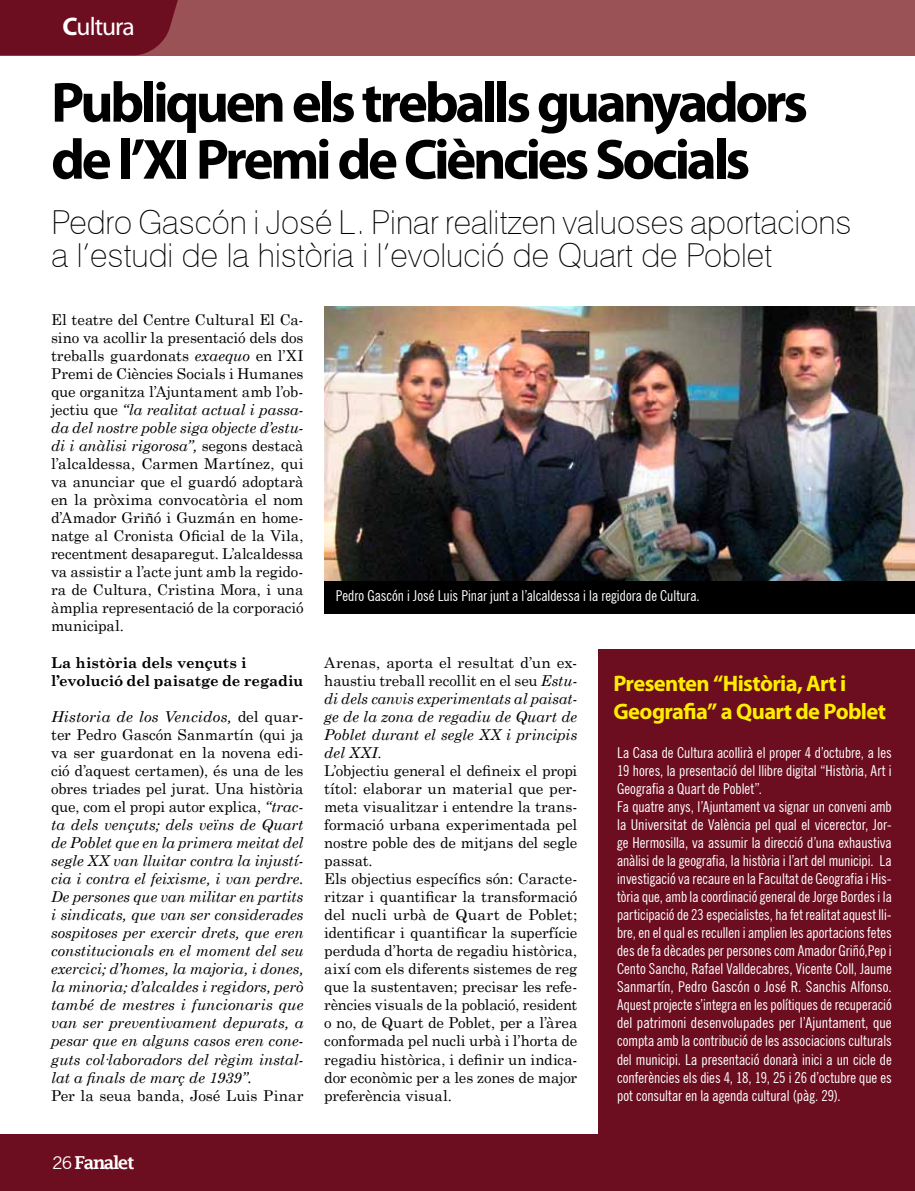
<style>
.page{position:relative;width:915px;height:1191px;background:#fff}
.page>*{position:absolute;margin:0;border:0;box-sizing:border-box;transform-origin:0 0}
.t1{font:700 57px/57px "Myriad Pro";letter-spacing:-.06em;color:#000}
.t2{font:100 33px/33px "Swiss 721 BT";color:#000}
.t3{font:25.5px "Myriad Pro";letter-spacing:-.04em;color:#fff}
.t4{font:700 22.5px/28.5px "Myriad Pro";letter-spacing:-.03em;color:#ffed00}
.t5{font:600 17.85px "Lucida Fax";letter-spacing:-.08em;color:#fff}
.t6{font:15px/18px "Century Schoolbook";letter-spacing:-.005em;color:#000;text-align:justify}
.t7{font:condensed 15px/18px "News Gothic BT";color:#fff}
.t8{font:italic 15px/18px "Century Schoolbook";letter-spacing:-.005em;color:#000;text-align:justify}
.t9{font:700 15px/18px "Century Schoolbook";letter-spacing:-.01em;color:#000}
.s1{font-weight:700}
.s2{font-style:italic}
.s3{font-style:normal}
.s4{font-family:"News Gothic BT";font-weight:400;font-size:17.4px}
</style>
<div class="page">
<div style="left:0;top:1134px;width:914px;height:57px;background:#6d0d20"></div>
<div style="left:0;top:0;width:914px;height:55px;background:#9b5256"></div>
<div style="left:0;top:0;width:178px;height:55px;background:#6d0d20"></div>
<img style="left:324px;top:307px;width:590px;height:273px">
<div style="left:324px;top:580px;width:590px;height:33px;background:#000"></div>
<div style="left:598px;top:649px;width:316px;height:486px;background:#6d0d20"></div>
<h3 class="t3" style="left:62px;top:10px;width:74px"><span class="s1">C</span>ultura</h3>
<h1 class="t1" style="left:51px;top:72px;width:758px">Publiquen els treballs guanyadors de l’XI Premi de Ciències Socials</h1>
<h2 class="t2" style="left:51px;top:205px;width:801px">Pedro Gascón i José L. Pinar realitzen valuoses aportacions a l’estudi de la història i l’evolució de Quart de Poblet</h2>
<p class="t6" style="left:51px;top:309px;width:254px">El teatre del Centre Cultural El Ca&shy;sino va acollir la presentació dels dos treballs guardonats <span class="s2">exaequo</span> en l’XI Premi de Ciències Socials i Humanes que organitza l’Ajuntament amb l’ob&shy;jectiu que <span class="s2">“la realitat actual i passa&shy;da del nostre poble siga objecte d’estu&shy;di i anàlisi rigorosa”,</span> segons destacà l’alcaldessa, Carmen Martínez, qui va anunciar que el guardó adoptarà en la pròxima convocatòria el nom d’Amador Griñó i Guzmán en home&shy;natge al Cronista Oficial de la Vila, recentment desaparegut. L’alcaldessa va assistir a l’acte junt amb la regido&shy;ra de Cultura, Cristina Mora, i una àmplia representació de la corporació municipal.</p>
<p class="t9" style="left:51px;top:652px;width:254px">La història dels vençuts i l’evolució del paisatge de regadiu</p>
<p class="t8" style="left:51px;top:706px;width:254px">Historia de los Vencidos, <span class="s3">del quar&shy;ter Pedro Gascón Sanmartín (qui ja va ser guardonat en la novena edi&shy;ció d’aquest certamen), és una de les obres triades pel jurat. Una història que, com el propi autor explica,</span> “trac&shy;ta dels vençuts; dels veïns de Quart de Poblet que en la primera meitat del segle XX van lluitar contra la injustí&shy;cia i contra el feixisme, i van perdre.<br>De persones que van militar en partits i sindicats, que van ser considerades sospitoses per exercir drets, que eren constitucionals en el moment del seu exercici; d’homes, la majoria, i dones, la minoria; d’alcaldes i regidors, però també de mestres i funcionaris que van ser preventivament depurats, a pesar que en alguns casos eren cone&shy;guts col·laboradors del règim instal· lat a finals de març de 1939”.</p>
<p class="t6" style="left:51px;top:1084px;width:254px">Per la seua banda, José Luis Pinar</p>
<p class="t7" style="left:336px;top:586px;width:365px">Pedro Gascón i José Luis Pinar junt a l’alcaldessa i la regidora de Cultura.</p>
<p class="t6" style="left:324px;top:652px;width:254px;text-align:left">Arenas, aporta el resultat d’un ex&shy;haustiu treball recollit en el seu <span class="s2">Estu&shy;di dels canvis experimentats al paisat&shy;ge de la zona de regadiu de Quart de Poblet durant el segle XX i principis del XXI</span>.<br>L’objectiu general el defineix el propi títol: elaborar un material que per&shy;meta visualitzar i entendre la trans&shy;formació urbana experimentada pel nostre poble des de mitjans del segle passat.<br>Els objectius específics són: Caracte&shy;ritzar i quantificar la transformació del nucli urbà de Quart de Poblet; identificar i quantificar la superfície perduda d’horta de regadiu històrica, així com els diferents sistemes de reg que la sustentaven; precisar les refe&shy;rències visuals de la població, resident o no, de Quart de Poblet, per a l’àrea conformada pel nucli urbà i l’horta de regadiu històrica, i definir un indica&shy;dor econòmic per a les zones de major preferència visual.</p>
<h3 class="t4" style="left:613px;top:668px;width:274px">Presenten “Història, Art i<br>Geografia” a Quart de Poblet</h3>
<p class="t7" style="left:617px;top:743px;width:276px">La Casa de Cultura acollirà el proper 4 d’octubre, a les 19 hores, la presentació del llibre digital “Història, Art i Geografia a Quart de Poblet”.<br>Fa quatre anys, l’Ajuntament va signar un conveni amb la Universitat de València pel qual el vicerector, Jor&shy;ge Hermosilla, va assumir la direcció d’una exhaustiva anàlisi de la geografia, la història i l’art del municipi. La investigació va recaure en la Facultat de Geografia i His&shy;tòria que, amb la coordinació general de Jorge Bordes i la participació de 23 especialistes, ha fet realitat aquest lli&shy;bre, en el qual es recullen i amplien les aportacions fetes des de fa dècades per persones com Amador Griñó,Pep i Cento Sancho, Rafael Valldecabres, Vicente Coll, Jaume Sanmartín, Pedro Gascón o José R. Sanchis Alfonso.<br>Aquest projecte s’integra en les polítiques de recuperació del patrimoni desenvolupades per l’Ajuntament, que compta amb la contribució de les associacions culturals del municipi. La presentació donarà inici a un cicle de conferències els dies 4, 18, 19, 25 i 26 d’octubre que es pot consultar en la agenda cultural (pàg. 29).</p>
<p class="t5" style="left:53px;top:1152px;width:84px"><span class="s4">26</span> Fanalet</p>
</div>
